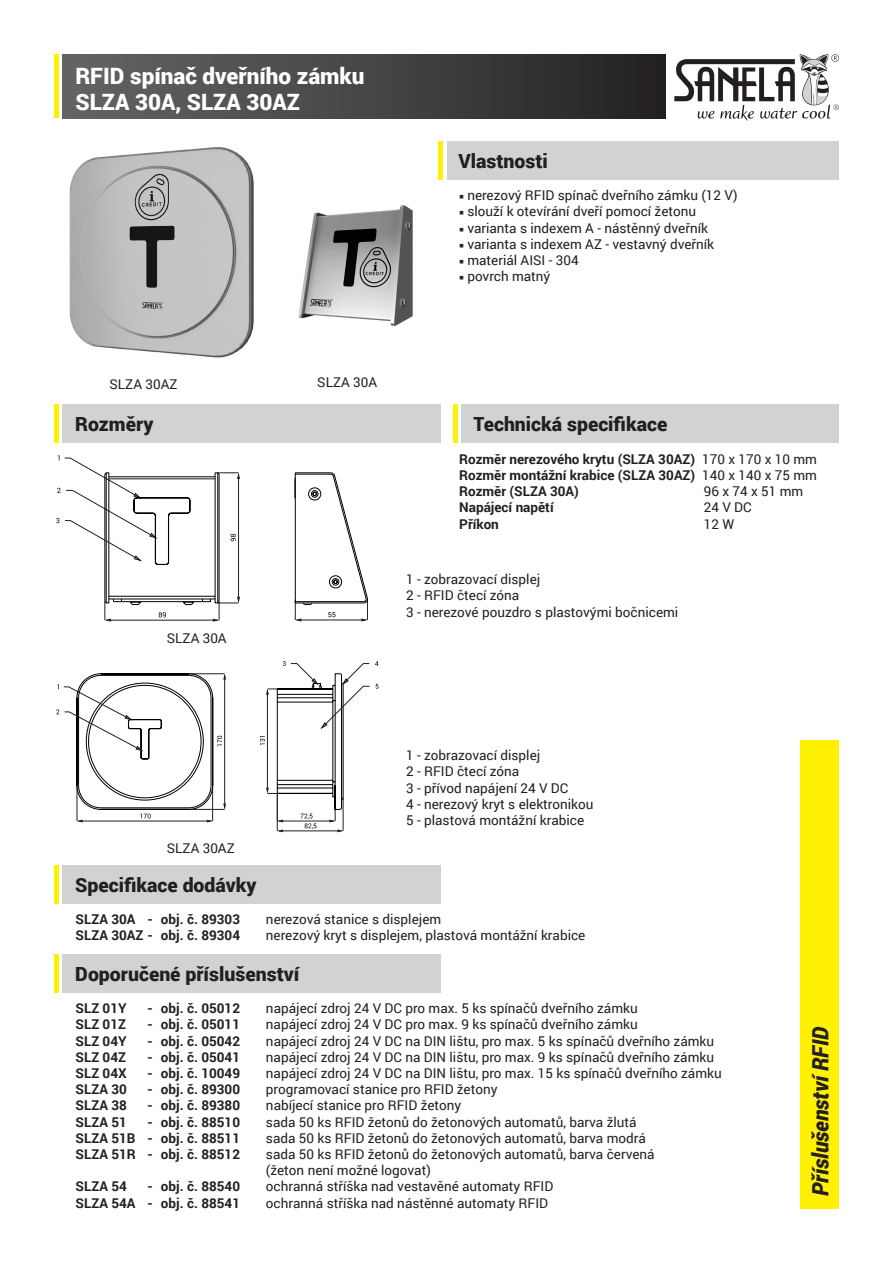
<style>
.page{position:relative;width:893px;height:1263px;background:#fff}
.page>*{position:absolute;margin:0;border:0;box-sizing:border-box;transform-origin:0 0}
.t1{font:900 22.5px "Roboto";color:#fff}
.t2{font:italic 900 22.5px "Roboto";letter-spacing:-.005em;color:#231f20;scale:.95 1}
.t3{font:900 19.5px "Roboto";color:#231f20}
.t4{font:13.5px "Roboto";color:#231f20}
.t5{font:700 13.5px "Roboto";color:#231f20}
.s1{font-weight:400}
</style>
<div class="page">
<div style="left:63px;top:54px;width:602px;height:64px;background:linear-gradient(to right,#656669,#242223)"></div>
<hr style="left:54px;top:54px;width:4px;height:64px;background:#fff101">
<div style="left:800px;top:740px;width:39px;height:469px;background:#fff101"></div>
<div style="left:448px;top:141px;width:391px;height:38px;background:#d1d2d4"></div>
<hr style="left:438px;top:141px;width:4px;height:38px;background:#fff101">
<div style="left:63px;top:404px;width:378px;height:38px;background:#d1d2d4"></div>
<hr style="left:54px;top:404px;width:4px;height:38px;background:#fff101">
<div style="left:461px;top:404px;width:378px;height:38px;background:#d1d2d4"></div>
<hr style="left:453px;top:404px;width:4px;height:38px;background:#fff101">
<div style="left:63px;top:865px;width:378px;height:38px;background:#d1d2d4"></div>
<hr style="left:54px;top:865px;width:4px;height:38px;background:#fff101">
<div style="left:63px;top:954px;width:378px;height:39px;background:#d1d2d4"></div>
<hr style="left:54px;top:954px;width:4px;height:39px;background:#fff101">
<svg style="left:294px;top:472px;width:74px;height:149px"></svg>
<svg style="left:56px;top:455px;width:184px;height:167px"></svg>
<svg style="left:56px;top:661px;width:323px;height:171px"></svg>
<img style="left:69px;top:147px;width:185px;height:211px">
<img style="left:298px;top:205px;width:115px;height:121px">
<svg style="left:674px;top:54px;width:165px;height:67px"></svg>
<p class="t1" style="left:75px;top:60px;width:291px">RFID spínač dveřního zámku</p>
<p class="t1" style="left:75px;top:86px;width:226px">SLZA 30A, SLZA 30AZ</p>
<p class="t4" style="left:109px;top:374px;width:69px">SLZA 30AZ</p>
<p class="t4" style="left:317px;top:373px;width:61px">SLZA 30A</p>
<p class="t3" style="left:458px;top:147px;width:91px">Vlastnosti</p>
<p class="t4" style="left:459px;top:186px;width:280px">○ nerezový RFID spínač dveřního zámku (12 V)</p>
<p class="t4" style="left:459px;top:202px;width:238px">○ slouží k otevírání dveří pomocí žetonu</p>
<p class="t4" style="left:459px;top:218px;width:250px">○ varianta s indexem A - nástěnný dveřník</p>
<p class="t4" style="left:459px;top:234px;width:256px">○ varianta s indexem AZ - vestavný dveřník</p>
<p class="t4" style="left:459px;top:251px;width:121px">○ materiál AISI - 304</p>
<p class="t4" style="left:459px;top:267px;width:93px">○ povrch matný</p>
<p class="t3" style="left:75px;top:410px;width:80px">Rozměry</p>
<p class="t3" style="left:474px;top:410px;width:195px">Technická specifikace</p>
<p class="t5" style="left:459px;top:449px;width:359px">Rozměr nerezového krytu (SLZA 30AZ) <span class="s1">170 x 170 x 10 mm</span></p>
<p class="t5" style="left:459px;top:466px;width:359px">Rozměr montážní krabice (SLZA 30AZ) <span class="s1">140 x 140 x 75 mm</span></p>
<p class="t5" style="left:459px;top:482px;width:121px">Rozměr (SLZA 30A)</p>
<p class="t4" style="left:704px;top:482px;width:101px">96 x 74 x 51 mm</p>
<p class="t5" style="left:459px;top:498px;width:96px">Napájecí napětí</p>
<p class="t4" style="left:704px;top:498px;width:49px">24 V DC</p>
<p class="t5" style="left:459px;top:514px;width:41px">Příkon</p>
<p class="t4" style="left:704px;top:514px;width:32px">12 W</p>
<p class="t4" style="left:167px;top:629px;width:61px">SLZA 30A</p>
<p class="t4" style="left:167px;top:839px;width:69px">SLZA 30AZ</p>
<p class="t4" style="left:406px;top:570px;width:136px">1 - zobrazovací displej</p>
<p class="t4" style="left:406px;top:586px;width:115px">2 - RFID čtecí zóna</p>
<p class="t4" style="left:406px;top:602px;width:274px">3 - nerezové pouzdro s plastovými bočnicemi</p>
<p class="t4" style="left:406px;top:746px;width:136px">1 - zobrazovací displej</p>
<p class="t4" style="left:406px;top:762px;width:115px">2 - RFID čtecí zóna</p>
<p class="t4" style="left:406px;top:778px;width:164px">3 - přívod napájení 24 V DC</p>
<p class="t4" style="left:406px;top:794px;width:189px">4 - nerezový kryt s elektronikou</p>
<p class="t4" style="left:406px;top:811px;width:180px">5 - plastová montážní krabice</p>
<p class="t3" style="left:75px;top:871px;width:183px">Specifikace dodávky</p>
<p class="t5" style="left:75px;top:909px;width:166px">SLZA 30A - obj. č. 89303</p>
<p class="t4" style="left:266px;top:910px;width:177px">nerezová stanice s displejem</p>
<p class="t5" style="left:75px;top:926px;width:166px">SLZA 30AZ - obj. č. 89304</p>
<p class="t4" style="left:266px;top:926px;width:321px">nerezový kryt s displejem, plastová montážní krabice</p>
<p class="t3" style="left:75px;top:960px;width:226px">Doporučené příslušenství</p>
<p class="t5" style="left:75px;top:999px;width:53px">SLZ 01Y</p>
<p class="t5" style="left:147px;top:999px;width:94px">- obj. č. 05012</p>
<p class="t4" style="left:266px;top:999px;width:373px">napájecí zdroj 24 V DC pro max. 5 ks spínačů dveřního zámku</p>
<p class="t5" style="left:75px;top:1015px;width:52px">SLZ 01Z</p>
<p class="t5" style="left:147px;top:1015px;width:94px">- obj. č. 05011</p>
<p class="t4" style="left:266px;top:1015px;width:373px">napájecí zdroj 24 V DC pro max. 9 ks spínačů dveřního zámku</p>
<p class="t5" style="left:75px;top:1031px;width:53px">SLZ 04Y</p>
<p class="t5" style="left:147px;top:1031px;width:94px">- obj. č. 05042</p>
<p class="t4" style="left:266px;top:1031px;width:450px">napájecí zdroj 24 V DC na DIN lištu, pro max. 5 ks spínačů dveřního zámku</p>
<p class="t5" style="left:75px;top:1047px;width:52px">SLZ 04Z</p>
<p class="t5" style="left:147px;top:1047px;width:94px">- obj. č. 05041</p>
<p class="t4" style="left:266px;top:1047px;width:450px">napájecí zdroj 24 V DC na DIN lištu, pro max. 9 ks spínačů dveřního zámku</p>
<p class="t5" style="left:75px;top:1064px;width:53px">SLZ 04X</p>
<p class="t5" style="left:147px;top:1064px;width:94px">- obj. č. 10049</p>
<p class="t4" style="left:266px;top:1064px;width:457px">napájecí zdroj 24 V DC na DIN lištu, pro max. 15 ks spínačů dveřního zámku</p>
<p class="t5" style="left:75px;top:1080px;width:53px">SLZA 30</p>
<p class="t5" style="left:147px;top:1080px;width:94px">- obj. č. 89300</p>
<p class="t4" style="left:266px;top:1080px;width:233px">programovací stanice pro RFID žetony</p>
<p class="t5" style="left:75px;top:1096px;width:53px">SLZA 38</p>
<p class="t5" style="left:147px;top:1096px;width:94px">- obj. č. 89380</p>
<p class="t4" style="left:266px;top:1096px;width:197px">nabíjecí stanice pro RFID žetony</p>
<p class="t5" style="left:75px;top:1112px;width:53px">SLZA 51</p>
<p class="t5" style="left:147px;top:1112px;width:94px">- obj. č. 88510</p>
<p class="t4" style="left:266px;top:1112px;width:372px">sada 50 ks RFID žetonů do žetonových automatů, barva žlutá</p>
<p class="t5" style="left:75px;top:1128px;width:166px">SLZA 51B - obj. č. 88511</p>
<p class="t4" style="left:266px;top:1128px;width:381px">sada 50 ks RFID žetonů do žetonových automatů, barva modrá</p>
<p class="t5" style="left:75px;top:1145px;width:166px">SLZA 51R - obj. č. 88512</p>
<p class="t4" style="left:266px;top:1145px;width:390px">sada 50 ks RFID žetonů do žetonových automatů, barva červená</p>
<p class="t4" style="left:266px;top:1161px;width:166px">(žeton není možné logovat)</p>
<p class="t5" style="left:75px;top:1177px;width:53px">SLZA 54</p>
<p class="t5" style="left:147px;top:1177px;width:94px">- obj. č. 88540</p>
<p class="t4" style="left:266px;top:1177px;width:289px">ochranná stříška nad vestavěné automaty RFID</p>
<p class="t5" style="left:75px;top:1193px;width:166px">SLZA 54A - obj. č. 88541</p>
<p class="t4" style="left:266px;top:1193px;width:284px">ochranná stříška nad nástěnné automaty RFID</p>
<p class="t2" style="left:804px;top:1196px;width:180px;rotate:-90deg">Příslušenství RFID</p>
</div>
